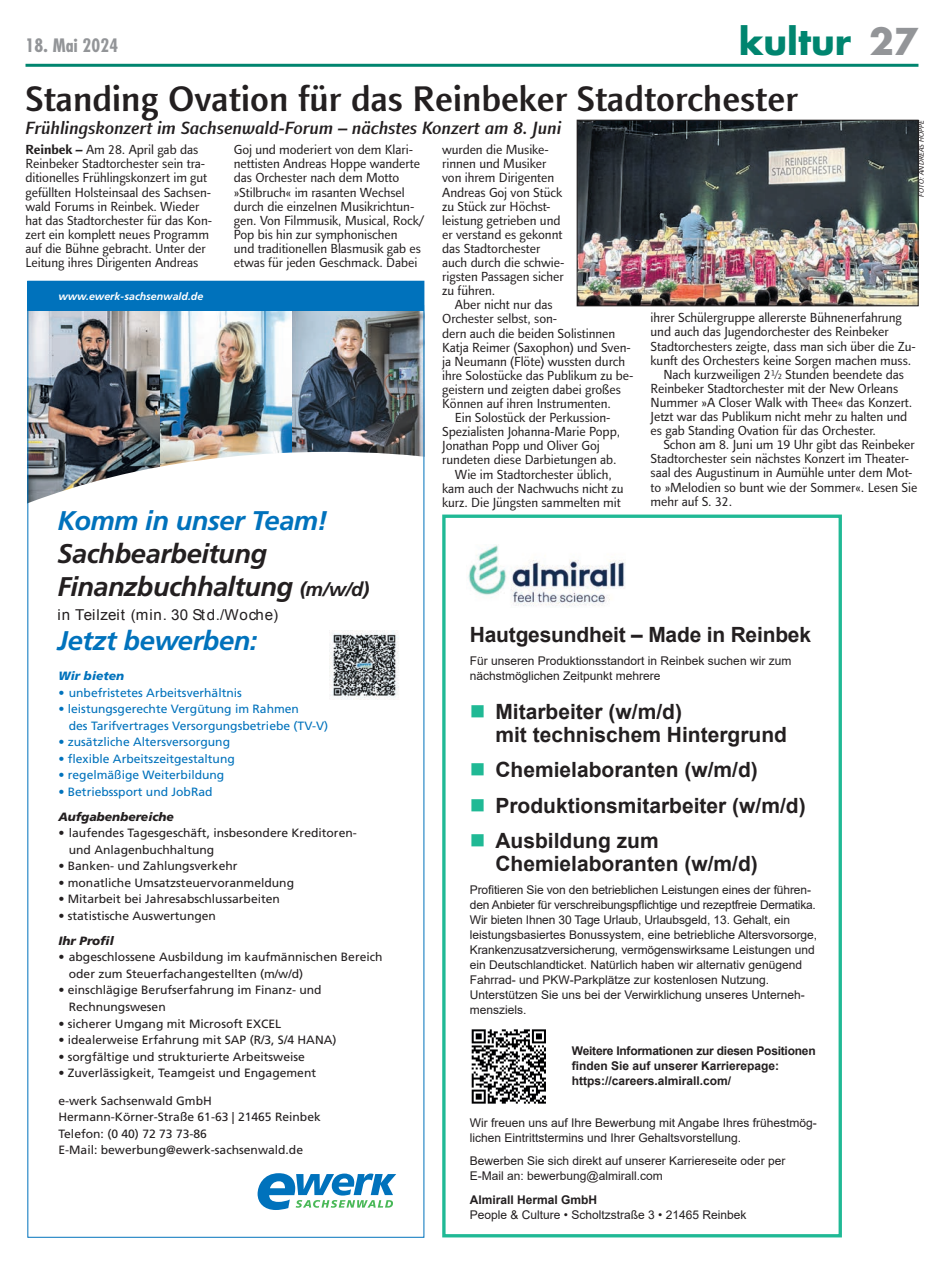
<style>
.page{position:relative;width:944px;height:1263px;background:#fff}
.page>*{position:absolute;margin:0;border:0;box-sizing:border-box;transform-origin:0 0}
.t1{font:500 36px "Linotype Finnegan";color:#231f20}
.t2{font:700 36px "Futura Std";color:#00856f}
.t3{font:italic 700 27px/33px "Frutiger LT Pro";letter-spacing:-.02em;color:#231f20}
.t4{font:italic 700 27px "Frutiger LT Pro";letter-spacing:-.02em;color:#0072bc}
.t5{font:700 21px/22.5px "Arial";color:#231f20}
.t6{font:italic 500 18px "Linotype Finnegan";color:#231f20}
.t7{font:700 condensed 18px "Futura Std";letter-spacing:.01em;color:#939598}
.t8{font:15px "Arial";letter-spacing:.055em;color:#231f20}
.t9{font:13.35px/14.1px "Linotype Finnegan";letter-spacing:-.005em;color:#231f20}
.t10{font:12px/15px "Arial";color:#231f20}
.t11{font:12px/16.5px "Frutiger LT Pro";color:#231f20}
.t12{font:12px/16.5px "Frutiger LT Pro";color:#0072bc}
.t13{font:700 12px/15px "Arial";color:#231f20}
.t14{font:italic 900 12px "Frutiger LT Pro";color:#231f20}
.t15{font:italic 900 12px "Frutiger LT Pro";color:#0072bc}
.t16{font:italic 700 10.5px "Frutiger LT Pro";color:#fff}
.t17{font:italic 7.5px "Linotype Finnegan SC";color:#231f20}
.s1{color:#939598}
.s2{font-weight:700}
.s3{font-size:19.5px}
.s4{color:#20b995}
</style>
<div class="page">
<hr style="left:26px;top:64px;width:892px;height:3px;background:#00856f">
<img style="left:579px;top:122px;width:337px;height:182px">
<div style="left:577px;top:120px;width:341px;height:186px;border:1px solid #231f20"></div>
<div style="left:442px;top:514px;width:400px;height:723px;border:3px solid #20b995"></div>
<img style="left:468px;top:544px;width:157px;height:62px">
<img style="left:471px;top:1029px;width:75px;height:75px">
<img style="left:160px;top:311px;width:132px;height:141px">
<img style="left:292px;top:311px;width:130px;height:141px">
<img style="left:29px;top:311px;width:131px;height:141px">
<svg style="left:29px;top:452px;width:393px;height:224px"></svg>
<div style="left:27px;top:281px;width:397px;height:30px;background:#0072bc"></div>
<img style="left:330px;top:631px;width:70px;height:69px">
<svg style="left:258px;top:1173px;width:138px;height:37px"></svg>
<h1 class="t2" style="left:739px;top:18px;width:181px">kultur <span class="s1">27</span></h1>
<h1 class="t1" style="left:26px;top:78px;width:774px">Standing Ovation für das Reinbeker Stadtorchester</h1>
<h3 class="t6" style="left:26px;top:118px;width:538px">Frühlingskonzert im Sachsenwald-Forum – nächstes Konzert am 8. Juni</h3>
<p class="t9" style="left:26px;top:143px;width:188px"><span class="s2">Reinbek –</span> Am 28. April gab das Reinbeker Stadtorchester sein tra&shy;ditionelles Frühlingskonzert im gut gefüllten Holsteinsaal des Sachsen&shy;wald Forums in Reinbek. Wieder hat das Stadtorchester für das Kon&shy;zert ein komplett neues Programm auf die Bühne gebracht. Unter der Leitung ihres Dirigenten Andreas</p>
<p class="t9" style="left:234px;top:143px;width:192px">Goj und moderiert von dem Klari&shy;nettisten Andreas Hoppe wanderte das Orchester nach dem Motto »Stilbruch« im rasanten Wechsel durch die einzelnen Musikrichtun&shy;gen. Von Filmmusik, Musical, Rock/ Pop bis hin zur symphonischen<br>und traditionellen Blasmusik gab es etwas für jeden Geschmack. Dabei</p>
<p class="t9" style="left:442px;top:143px;width:124px">wurden die Musike&shy;rinnen und Musiker von ihrem Dirigenten<br>Andreas Goj von Stück zu Stück zur Höchst&shy;leistung getrieben und er verstand es gekonnt das Stadtorchester auch durch die schwie&shy;rigsten Passagen sicher zu führen.</p>
<p class="t9" style="left:455px;top:298px;width:99px">Aber nicht nur das</p>
<p class="t9" style="left:442px;top:312px;width:116px">Orchester selbst, son-</p>
<p class="t9" style="left:442px;top:326px;width:175px">dern auch die beiden Solistinnen</p>
<p class="t9" style="left:442px;top:340px;width:190px">Katja Reimer (Saxophon) und Sven-</p>
<p class="t9" style="left:442px;top:354px;width:184px">ja Neumann (Flöte) wussten durch</p>
<p class="t9" style="left:442px;top:368px;width:193px">ihre Solostücke das Publikum zu be-</p>
<p class="t9" style="left:442px;top:383px;width:180px">geistern und zeigten dabei großes</p>
<p class="t9" style="left:442px;top:397px;width:170px">Können auf ihren Instrumenten.</p>
<p class="t9" style="left:455px;top:411px;width:157px">Ein Solostück der Perkussion-</p>
<p class="t9" style="left:442px;top:425px;width:179px">Spezialisten Johanna-Marie Popp,</p>
<p class="t9" style="left:442px;top:439px;width:159px">Jonathan Popp und Oliver Goj</p>
<p class="t9" style="left:442px;top:453px;width:176px">rundeten diese Darbietungen ab.</p>
<p class="t9" style="left:455px;top:467px;width:158px">Wie im Stadtorchester üblich,</p>
<p class="t9" style="left:442px;top:481px;width:183px">kam auch der Nachwuchs nicht zu</p>
<p class="t9" style="left:442px;top:495px;width:180px">kurz. Die Jüngsten sammelten mit</p>
<h3 class="t7" style="left:26px;top:34px;width:94px">18. Mai 2024</h3>
<p class="t17" style="left:917px;top:197px;width:79px;rotate:-90deg">FOTO: ANDREAS HOPPE</p>
<p class="t16" style="left:58px;top:290px;width:146px">www.ewerk-sachsenwald.de</p>
<p class="t9" style="left:651px;top:311px;width:253px">ihrer Schülergruppe allererste Bühnenerfahrung</p>
<p class="t9" style="left:651px;top:325px;width:240px">und auch das Jugendorchester des Reinbeker</p>
<p class="t9" style="left:651px;top:339px;width:267px">Stadtorchesters zeigte, dass man sich über die Zu-</p>
<p class="t9" style="left:651px;top:353px;width:262px">kunft des Orchesters keine Sorgen machen muss.</p>
<p class="t9" style="left:663px;top:367px;width:242px">Nach kurzweiligen 2½ Stunden beendete das</p>
<p class="t9" style="left:651px;top:381px;width:249px">Reinbeker Stadtorchester mit der New Orleans</p>
<p class="t9" style="left:651px;top:395px;width:263px">Nummer »A Closer Walk with Thee« das Konzert.</p>
<p class="t9" style="left:651px;top:410px;width:258px">Jetzt war das Publikum nicht mehr zu halten und</p>
<p class="t9" style="left:651px;top:424px;width:227px">es gab Standing Ovation für das Orchester.</p>
<p class="t9" style="left:663px;top:438px;width:253px">Schon am 8. Juni um 19 Uhr gibt das Reinbeker</p>
<p class="t9" style="left:651px;top:452px;width:260px">Stadtorchester sein nächstes Konzert im Theater-</p>
<p class="t9" style="left:651px;top:466px;width:263px">saal des Augustinum in Aumühle unter dem Mot-</p>
<p class="t9" style="left:651px;top:480px;width:268px">to »Melodien so bunt wie der Sommer«. Lesen Sie</p>
<p class="t9" style="left:651px;top:494px;width:83px">mehr auf S. 32.</p>
<h2 class="t4" style="left:58px;top:505px;width:272px">Komm in unser Team!</h2>
<h2 class="t3" style="left:58px;top:537px;width:313px">Sachbearbeitung<br>Finanzbuchhaltung <span class="s3">(m/w/d)</span></h2>
<p class="t8" style="left:58px;top:605px;width:222px">in Teilzeit (min. 30 Std./Woche)</p>
<h2 class="t4" style="left:58px;top:625px;width:201px">Jetzt bewerben:</h2>
<h3 class="t5" style="left:470px;top:623px;width:343px">Hautgesundheit – Made in Reinbek</h3>
<p class="t10" style="left:470px;top:653px;width:323px">Für unseren Produktionsstandort in Reinbek suchen wir zum nächstmöglichen Zeitpunkt mehrere</p>
<h3 class="t5" style="left:495px;top:701px;width:293px;text-indent:-26px"><span class="s4">■</span> Mitarbeiter (w/m/d)<br>mit technischem Hintergrund</h3>
<h3 class="t5" style="left:470px;top:759px;width:290px"><span class="s4">■</span> Chemielaboranten (w/m/d)</h3>
<h3 class="t5" style="left:470px;top:794px;width:337px"><span class="s4">■</span> Produktionsmitarbeiter (w/m/d)</h3>
<h3 class="t5" style="left:495px;top:830px;width:264px;text-indent:-26px"><span class="s4">■</span> Ausbildung zum<br>Chemielaboranten (w/m/d)</h3>
<p class="t10" style="left:470px;top:882px;width:349px">Profitieren Sie von den betrieblichen Leistungen eines der führen&shy;den Anbieter für verschreibungspflichtige und rezeptfreie Dermatika.<br>Wir bieten Ihnen 30 Tage Urlaub, Urlaubsgeld, 13. Gehalt, ein leistungsbasiertes Bonussystem, eine betriebliche Altersvorsorge, Krankenzusatzversicherung, vermögenswirksame Leistungen und ein Deutschlandticket. Natürlich haben wir alternativ genügend Fahrrad- und PKW-Parkplätze zur kostenlosen Nutzung.<br>Unterstützen Sie uns bei der Verwirklichung unseres Unterneh&shy;mensziels.</p>
<p class="t13" style="left:572px;top:1043px;width:245px">Weitere Informationen zur diesen Positionen finden Sie auf unserer Karrierepage: https://careers.almirall.com/</p>
<p class="t10" style="left:470px;top:1115px;width:348px">Wir freuen uns auf Ihre Bewerbung mit Angabe Ihres frühestmög&shy;lichen Eintrittstermins und Ihrer Gehaltsvorstellung.</p>
<p class="t10" style="left:470px;top:1153px;width:317px">Bewerben Sie sich direkt auf unserer Karriereseite oder per<br>E-Mail an: bewerbung@almirall.com</p>
<p class="t13" style="left:470px;top:1192px;width:129px">Almirall Hermal GmbH</p>
<p class="t10" style="left:470px;top:1207px;width:278px">People &amp; Culture • Scholtzstraße 3 • 21465 Reinbek</p>
<p class="t15" style="left:58px;top:669px;width:67px">Wir bieten</p>
<p class="t12" style="left:58px;top:684px;width:185px">• unbefristetes Arbeitsverhältnis</p>
<p class="t12" style="left:69px;top:701px;width:261px;text-indent:-10px">• leistungsgerechte Vergütung im Rahmen<br>des Tarifvertrages Versorgungsbetriebe (TV-V)</p>
<p class="t12" style="left:58px;top:734px;width:173px">• zusätzliche Altersversorgung</p>
<p class="t12" style="left:58px;top:750px;width:178px">• flexible Arbeitszeitgestaltung</p>
<p class="t12" style="left:58px;top:767px;width:167px">• regelmäßige Weiterbildung</p>
<p class="t12" style="left:58px;top:783px;width:156px">• Betriebssport und JobRad</p>
<p class="t14" style="left:58px;top:809px;width:117px">Aufgabenbereiche</p>
<p class="t11" style="left:69px;top:825px;width:290px;text-indent:-10px">• laufendes Tagesgeschäft, insbesondere Kreditoren&shy;und Anlagenbuchhaltung</p>
<p class="t11" style="left:58px;top:858px;width:181px">• Banken- und Zahlungsverkehr</p>
<p class="t11" style="left:58px;top:874px;width:237px">• monatliche Umsatzsteuervoranmeldung</p>
<p class="t11" style="left:58px;top:891px;width:223px">• Mitarbeit bei Jahresabschlussarbeiten</p>
<p class="t11" style="left:58px;top:907px;width:159px">• statistische Auswertungen</p>
<p class="t14" style="left:58px;top:933px;width:57px">Ihr Profil</p>
<p class="t11" style="left:69px;top:949px;width:315px;text-indent:-10px">• abgeschlossene Ausbildung im kaufmännischen Bereich oder zum Steuerfachangestellten (m/w/d)</p>
<p class="t11" style="left:69px;top:982px;width:254px;text-indent:-10px">• einschlägige Berufserfahrung im Finanz- und<br>Rechnungswesen</p>
<p class="t11" style="left:58px;top:1015px;width:224px">• sicherer Umgang mit Microsoft EXCEL</p>
<p class="t11" style="left:58px;top:1032px;width:280px">• idealerweise Erfahrung mit SAP (R/3, S/4 HANA)</p>
<p class="t11" style="left:58px;top:1048px;width:248px">• sorgfältige und strukturierte Arbeitsweise</p>
<p class="t11" style="left:58px;top:1065px;width:259px">• Zuverlässigkeit, Teamgeist und Engagement</p>
<p class="t11" style="left:58px;top:1092px;width:264px">e-werk Sachsenwald GmbH Hermann-Körner-Straße 61-63 | 21465 Reinbek Telefon: (0 40) 72 73 73-86<br>E-Mail: bewerbung@ewerk-sachsenwald.de</p>
</div>
